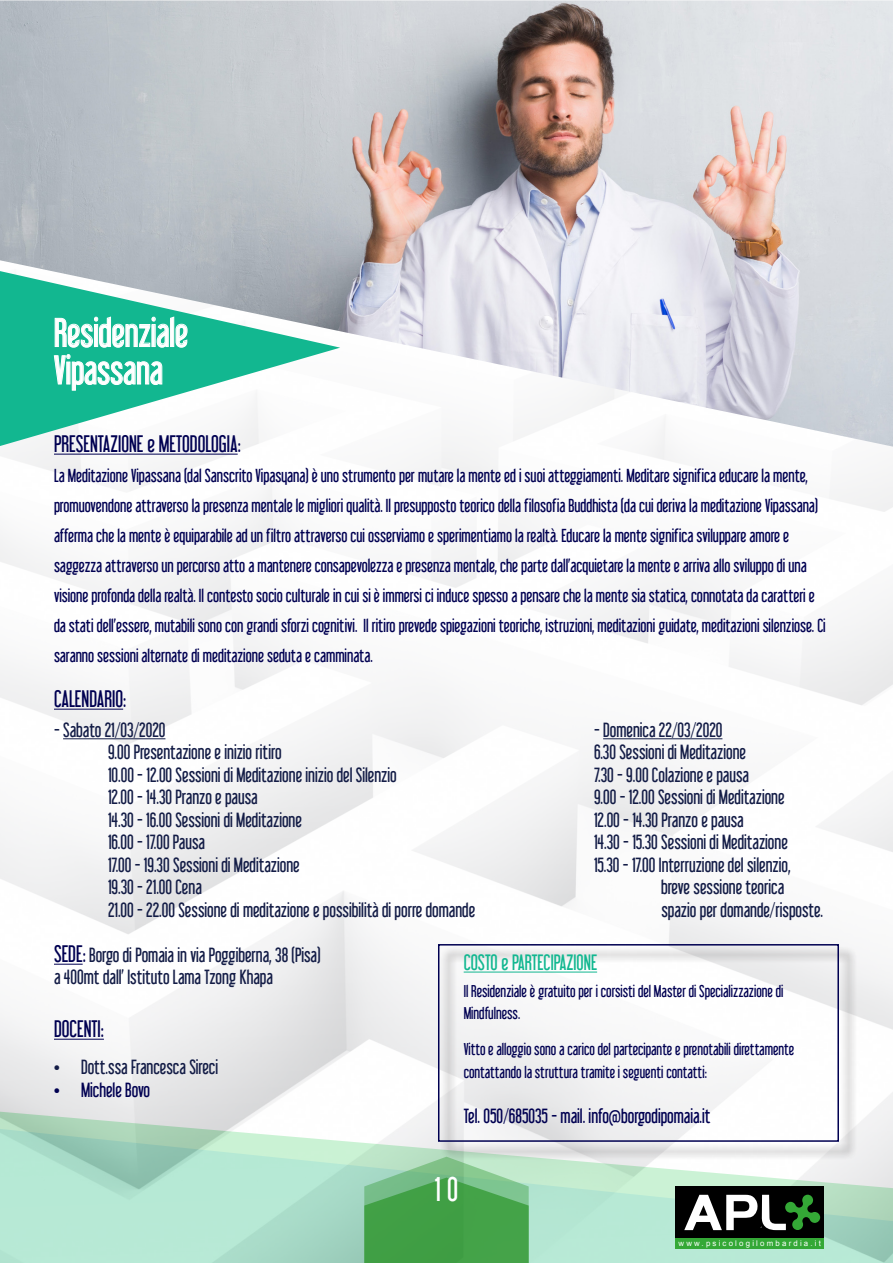
<style>
.page{position:relative;width:893px;height:1263px;background:#fff}
.page>*{position:absolute;margin:0;border:0;box-sizing:border-box;transform-origin:0 0}
.t1{font:36px "Libel Suit";color:#fff}
.t2{font:30px "Libel Suit";color:#fff}
.t3{font:21px "Libel Suit";color:#000051}
.t4{font:19.5px "Libel Suit";color:#12b790}
.t5{font:18px "Libel Suit";color:#131c46}
.t6{font:18px "Libel Suit";color:#000051}
.t7{font:16.5px/30px "Libel Suit";color:#000051}
.t8{font:15px/22.5px "Libel Suit";color:#000051}
.t9{font:7.8px "Arial";letter-spacing:.28em;color:#fff}
.s1{font-size:21px;color:#000051}
</style>
<div class="page">
<img style="left:0;top:447px;width:893px;height:815px">
<svg style="left:364px;top:1157px;width:165px;height:106px;background:#5bae63"></svg>
<div style="left:676px;top:1187px;width:148px;height:51px;background:#000"></div>
<div style="left:676px;top:1238px;width:148px;height:11px;background:#34a836"></div>
<svg style="left:684px;top:1195px;width:136px;height:35px"></svg>
<hr style="left:54px;top:454px;width:184px;height:1px;background:#000051">
<hr style="left:54px;top:709px;width:69px;height:1px;background:#000051">
<hr style="left:63px;top:738px;width:102px;height:1px;background:#131c46">
<hr style="left:603px;top:738px;width:119px;height:1px;background:#131c46">
<svg style="left:54px;top:964px;width:29px;height:1px"></svg>
<hr style="left:54px;top:1039px;width:50px;height:1px;background:#000051">
<div style="left:440px;top:946px;width:418px;height:215px;background:#231f20;opacity:.75"></div>
<div style="left:438px;top:944px;width:401px;height:198px;border:2px solid #000051"></div>
<hr style="left:464px;top:972px;width:133px;height:1px;background:#12b790">
<img style="left:0;top:0;width:893px;height:447px">
<p class="t1" style="left:54px;top:311px;width:136px">Residenziale</p>
<p class="t1" style="left:54px;top:348px;width:110px">Vipassana</p>
<p class="t3" style="left:54px;top:431px;width:188px">PRESENTAZIONE e METODOLOGIA:</p>
<p class="t7" style="left:54px;top:460px;width:773px">La Meditazione Vipassana (dal Sanscrito Vipasyana) è uno strumento per mutare la mente ed i suoi atteggiamenti. Meditare significa educare la mente, promuovendone attraverso la presenza mentale le migliori qualità. Il presupposto teorico della filosofia Buddhista (da cui deriva la meditazione Vipassana) afferma che la mente è equiparabile ad un filtro attraverso cui osserviamo e sperimentiamo la realtà. Educare la mente significa sviluppare amore e saggezza attraverso un percorso atto a mantenere consapevolezza e presenza mentale, che parte dall’acquietare la mente e arriva allo sviluppo di una visione profonda della realtà. Il contesto socio culturale in cui si è immersi ci induce spesso a pensare che la mente sia statica, connotata da caratteri e da stati dell’essere, mutabili sono con grandi sforzi cognitivi. Il ritiro prevede spiegazioni teoriche, istruzioni, meditazioni guidate, meditazioni silenziose. Ci saranno sessioni alternate di meditazione seduta e camminata.</p>
<p class="t3" style="left:54px;top:686px;width:74px">CALENDARIO:</p>
<p class="t5" style="left:54px;top:719px;width:113px">- Sabato 21/03/2020</p>
<p class="t5" style="left:594px;top:719px;width:130px">- Domenica 22/03/2020</p>
<p class="t5" style="left:108px;top:741px;width:175px">9.00 Presentazione e inizio ritiro</p>
<p class="t5" style="left:594px;top:741px;width:153px">6.30 Sessioni di Meditazione</p>
<p class="t5" style="left:108px;top:764px;width:290px">10.00 - 12.00 Sessioni di Meditazione inizio del Silenzio</p>
<p class="t5" style="left:594px;top:764px;width:157px">7.30 - 9.00 Colazione e pausa</p>
<p class="t5" style="left:108px;top:786px;width:151px">12.00 - 14.30 Pranzo e pausa</p>
<p class="t5" style="left:594px;top:786px;width:192px">9.00 - 12.00 Sessioni di Meditazione</p>
<p class="t5" style="left:108px;top:809px;width:195px">14.30 - 16.00 Sessioni di Meditazione</p>
<p class="t5" style="left:594px;top:809px;width:151px">12.00 - 14.30 Pranzo e pausa</p>
<p class="t5" style="left:108px;top:831px;width:99px">16.00 - 17.00 Pausa</p>
<p class="t5" style="left:594px;top:831px;width:195px">14.30 - 15.30 Sessioni di Meditazione</p>
<p class="t5" style="left:108px;top:854px;width:193px">17.00 - 19.30 Sessioni di Meditazione</p>
<p class="t5" style="left:594px;top:854px;width:198px">15.30 - 17.00 Interruzione del silenzio,</p>
<p class="t5" style="left:108px;top:876px;width:95px">19.30 - 21.00 Cena</p>
<p class="t5" style="left:661px;top:876px;width:125px">breve sessione teorica</p>
<p class="t5" style="left:108px;top:899px;width:369px">21.00 - 22.00 Sessione di meditazione e possibilità di porre domande</p>
<p class="t5" style="left:661px;top:899px;width:163px">spazio per domande/risposte.</p>
<p class="t5" style="left:54px;top:944px;width:268px"><span class="s1">SEDE:</span> Borgo di Pomaia in via Poggiberna, 38 (Pisa)</p>
<p class="t5" style="left:54px;top:966px;width:220px">a 400mt dall’ Istituto Lama Tzong Khapa</p>
<p class="t3" style="left:54px;top:1016px;width:51px">DOCENTI:</p>
<p class="t5" style="left:54px;top:1056px;width:166px">• Dott.ssa Francesca Sireci</p>
<p class="t6" style="left:54px;top:1079px;width:98px">• Michele Bovo</p>
<p class="t4" style="left:464px;top:950px;width:135px">COSTO e PARTECIPAZIONE</p>
<p class="t8" style="left:464px;top:979px;width:321px">Il Residenziale è gratuito per i corsisti del Master di Specializzazione di<br>Mindfulness.</p>
<p class="t8" style="left:464px;top:1038px;width:332px">Vitto e alloggio sono a carico del partecipante e prenotabili direttamente contattando la struttura tramite i seguenti contatti:</p>
<p class="t6" style="left:464px;top:1105px;width:249px">Tel. 050/685035 - mail. info@borgodipomaia.it</p>
<h2 class="t2" style="left:435px;top:1172px;width:25px">10</h2>
<p class="t9" style="left:678px;top:1238px;width:144px">www.psicologilombardia.it</p>
</div>
